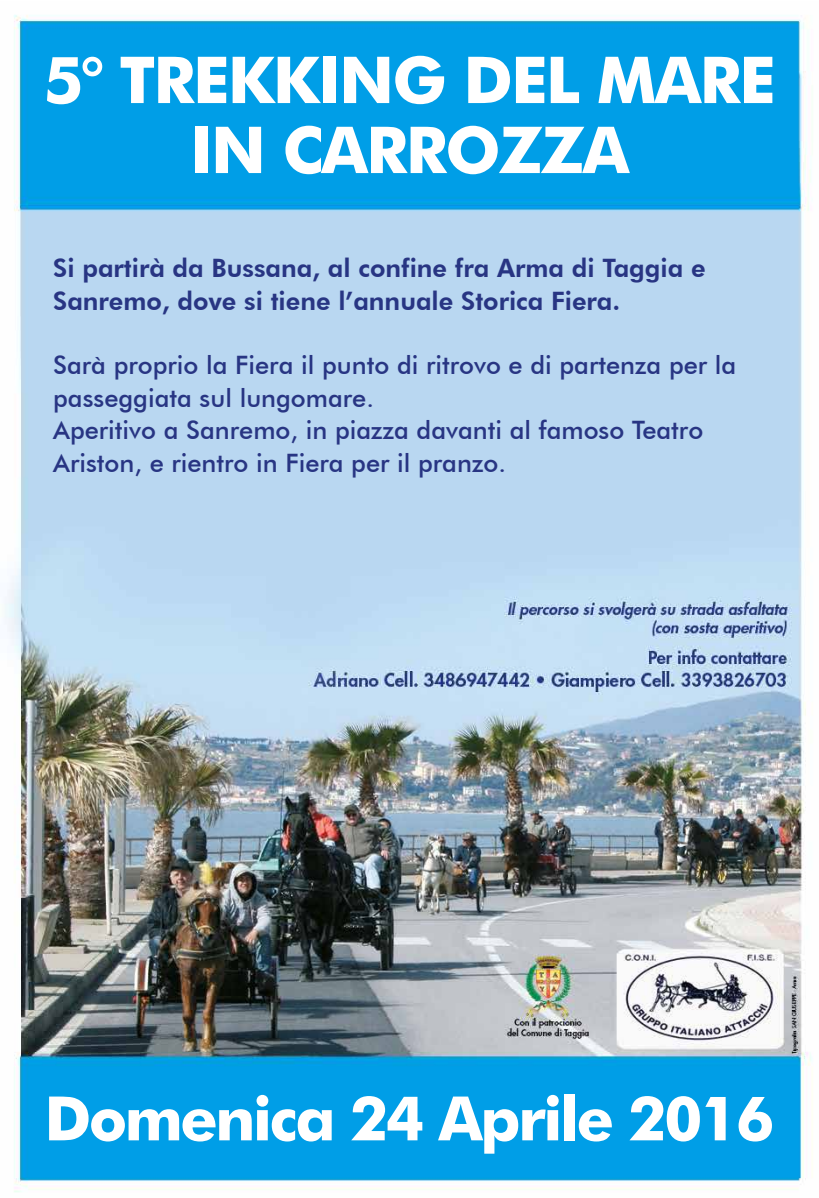
<style>
.page{position:relative;width:819px;height:1198px;background:#fff}
.page>*{position:absolute;margin:0;border:0;box-sizing:border-box;transform-origin:0 0}
.t1{font:700 64.75px/70px "Futura BT";letter-spacing:-.03em;color:#fff;text-align:center}
.t2{font:700 61.25px "Futura BT";letter-spacing:-.04em;color:#fff}
.t3{font:500 25.38px/32.4px "Futura BT";color:#283583}
.t4{font:800 25.38px/32.4px "Futura BT";color:#283583}
</style>
<div class="page">
<img style="left:4px;top:15px;width:808px;height:1177px">
<h1 class="t1" style="left:43px;top:45px;width:734px">5° TREKKING DEL MARE<br>IN CARROZZA</h1>
<p class="t4" style="left:53px;top:252px;width:654px">Si partirà da Bussana, al confine fra Arma di Taggia e<br>Sanremo, dove si tiene l’annuale Storica Fiera.</p>
<p class="t3" style="left:53px;top:349px;width:684px">Sarà proprio la Fiera il punto di ritrovo e di partenza per la passeggiata sul lungomare.<br>Aperitivo a Sanremo, in piazza davanti al famoso Teatro Ariston, e rientro in Fiera per il pranzo.</p>
<h2 class="t2" style="left:44px;top:1081px;width:731px">Domenica 24 Aprile 2016</h2>
</div>
